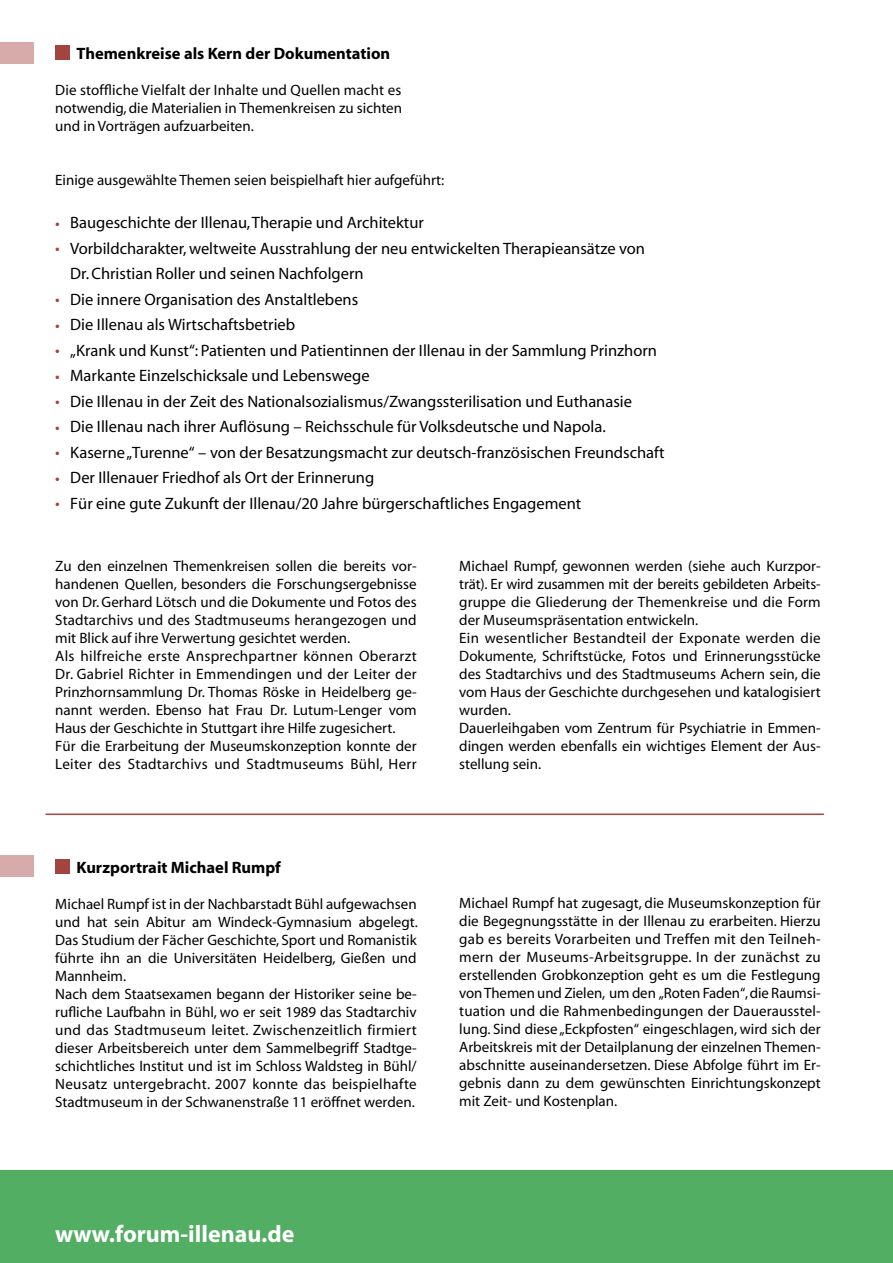
<style>
.page{position:relative;width:893px;height:1263px;background:#fff}
.page>*{position:absolute;margin:0;border:0;box-sizing:border-box;transform-origin:0 0}
.t1{font:700 24px "Myriad";color:#fff}
.t2{font:16.5px/25.5px "Myriad";color:#000}
.t3{font:700 16.5px "Myriad";color:#000}
.t4{font:15px/18px "Myriad";color:#000}
.s1{color:#a44440}
</style>
<div class="page">
<div style="left:0;top:1171px;width:893px;height:92px;background:#51ae62"></div>
<div style="left:55px;top:859px;width:15px;height:15px;background:#a44440"></div>
<div style="left:55px;top:45px;width:15px;height:15px;background:#a44440"></div>
<div style="left:0;top:42px;width:34px;height:21px;background:#d6aba9"></div>
<div style="left:0;top:855px;width:34px;height:22px;background:#d6aba9"></div>
<hr style="left:45px;top:813px;width:779px;height:2px;background:#a44440">
<p class="t3" style="left:77px;top:45px;width:315px">Themenkreise als Kern der Dokumentation</p>
<p class="t4" style="left:55px;top:82px;width:348px;text-align:justify">Die stoffliche Vielfalt der Inhalte und Quellen macht es notwendig, die Materialien in Themenkreisen zu sichten und in Vorträgen aufzuarbeiten.</p>
<p class="t4" style="left:55px;top:172px;width:391px">Einige ausgewählte Themen seien beispielhaft hier aufgeführt:</p>
<p class="t2" style="left:55px;top:211px;width:370px"><span class="s1">•</span> Baugeschichte der Illenau, Therapie und Architektur</p>
<p class="t2" style="left:70px;top:236px;width:576px;text-indent:-15px"><span class="s1">•</span> Vorbildcharakter, weltweite Ausstrahlung der neu entwickelten Therapieansätze von<br>Dr. Christian Roller und seinen Nachfolgern</p>
<p class="t2" style="left:55px;top:287px;width:305px"><span class="s1">•</span> Die innere Organisation des Anstaltlebens</p>
<p class="t2" style="left:55px;top:313px;width:241px"><span class="s1">•</span> Die Illenau als Wirtschaftsbetrieb</p>
<p class="t2" style="left:55px;top:338px;width:603px"><span class="s1">•</span> „Krank und Kunst“: Patienten und Patientinnen der Illenau in der Sammlung Prinzhorn</p>
<p class="t2" style="left:55px;top:364px;width:316px"><span class="s1">•</span> Markante Einzelschicksale und Lebenswege</p>
<p class="t2" style="left:55px;top:389px;width:578px"><span class="s1">•</span> Die Illenau in der Zeit des Nationalsozialismus/Zwangssterilisation und Euthanasie</p>
<p class="t2" style="left:55px;top:415px;width:552px"><span class="s1">•</span> Die Illenau nach ihrer Auflösung – Reichsschule für Volksdeutsche und Napola.</p>
<p class="t2" style="left:55px;top:440px;width:611px"><span class="s1">•</span> Kaserne „Turenne“ – von der Besatzungsmacht zur deutsch-französischen Freundschaft</p>
<p class="t2" style="left:55px;top:466px;width:321px"><span class="s1">•</span> Der Illenauer Friedhof als Ort der Erinnerung</p>
<p class="t2" style="left:55px;top:491px;width:527px"><span class="s1">•</span> Für eine gute Zukunft der Illenau/20 Jahre bürgerschaftliches Engagement</p>
<p class="t4" style="left:55px;top:557px;width:363px">Zu den einzelnen Themenkreisen sollen die bereits vor&shy;handenen Quellen, besonders die Forschungsergebnisse von Dr. Gerhard Lötsch und die Dokumente und Fotos des Stadtarchivs und des Stadtmuseums herangezogen und mit Blick auf ihre Verwertung gesichtet werden.<br>Als hilfreiche erste Ansprechpartner können Oberarzt Dr. Gabriel Richter in Emmendingen und der Leiter der Prinzhornsammlung Dr. Thomas Röske in Heidelberg ge&shy;nannt werden. Ebenso hat Frau Dr. Lutum-Lenger vom Haus der Geschichte in Stuttgart ihre Hilfe zugesichert.<br>Für die Erarbeitung der Museumskonzeption konnte der Leiter des Stadtarchivs und Stadtmuseums Bühl, Herr</p>
<p class="t4" style="left:459px;top:557px;width:363px">Michael Rumpf, gewonnen werden (siehe auch Kurzpor&shy;trät). Er wird zusammen mit der bereits gebildeten Arbeits&shy;gruppe die Gliederung der Themenkreise und die Form der Museumspräsentation entwickeln.<br>Ein wesentlicher Bestandteil der Exponate werden die Dokumente, Schriftstücke, Fotos und Erinnerungsstücke des Stadtarchivs und des Stadtmuseums Achern sein, die vom Haus der Geschichte durchgesehen und katalogisiert wurden.<br>Dauerleihgaben vom Zentrum für Psychiatrie in Emmen&shy;dingen werden ebenfalls ein wichtiges Element der Aus&shy;stellung sein.</p>
<p class="t3" style="left:77px;top:859px;width:206px">Kurzportrait Michael Rumpf</p>
<p class="t4" style="left:55px;top:896px;width:364px">Michael Rumpf ist in der Nachbarstadt Bühl aufgewachsen und hat sein Abitur am Windeck-Gymnasium abgelegt.<br>Das Studium der Fächer Geschichte, Sport und Romanistik führte ihn an die Universitäten Heidelberg, Gießen und Mannheim.<br>Nach dem Staatsexamen begann der Historiker seine be&shy;rufliche Laufbahn in Bühl, wo er seit 1989 das Stadtarchiv und das Stadtmuseum leitet. Zwischenzeitlich firmiert dieser Arbeitsbereich unter dem Sammelbegriff Stadtge&shy;schichtliches Institut und ist im Schloss Waldsteg in Bühl/ Neusatz untergebracht. 2007 konnte das beispielhafte Stadtmuseum in der Schwanenstraße 11 eröffnet werden.</p>
<p class="t4" style="left:459px;top:894px;width:363px;text-align:justify">Michael Rumpf hat zugesagt, die Museumskonzeption für die Begegnungsstätte in der Illenau zu erarbeiten. Hierzu gab es bereits Vorarbeiten und Treffen mit den Teilneh&shy;mern der Museums-Arbeitsgruppe. In der zunächst zu erstellenden Grobkonzeption geht es um die Festlegung von Themen und Zielen, um den „Roten Faden“, die Raumsi&shy;tuation und die Rahmenbedingungen der Dauerausstel&shy;lung. Sind diese „Eckpfosten“ eingeschlagen, wird sich der Arbeitskreis mit der Detailplanung der einzelnen Themen&shy;abschnitte auseinandersetzen. Diese Abfolge führt im Er&shy;gebnis dann zu dem gewünschten Einrichtungskonzept mit Zeit- und Kostenplan.</p>
<h1 class="t1" style="left:55px;top:1222px;width:241px">www.forum-illenau.de</h1>
</div>
